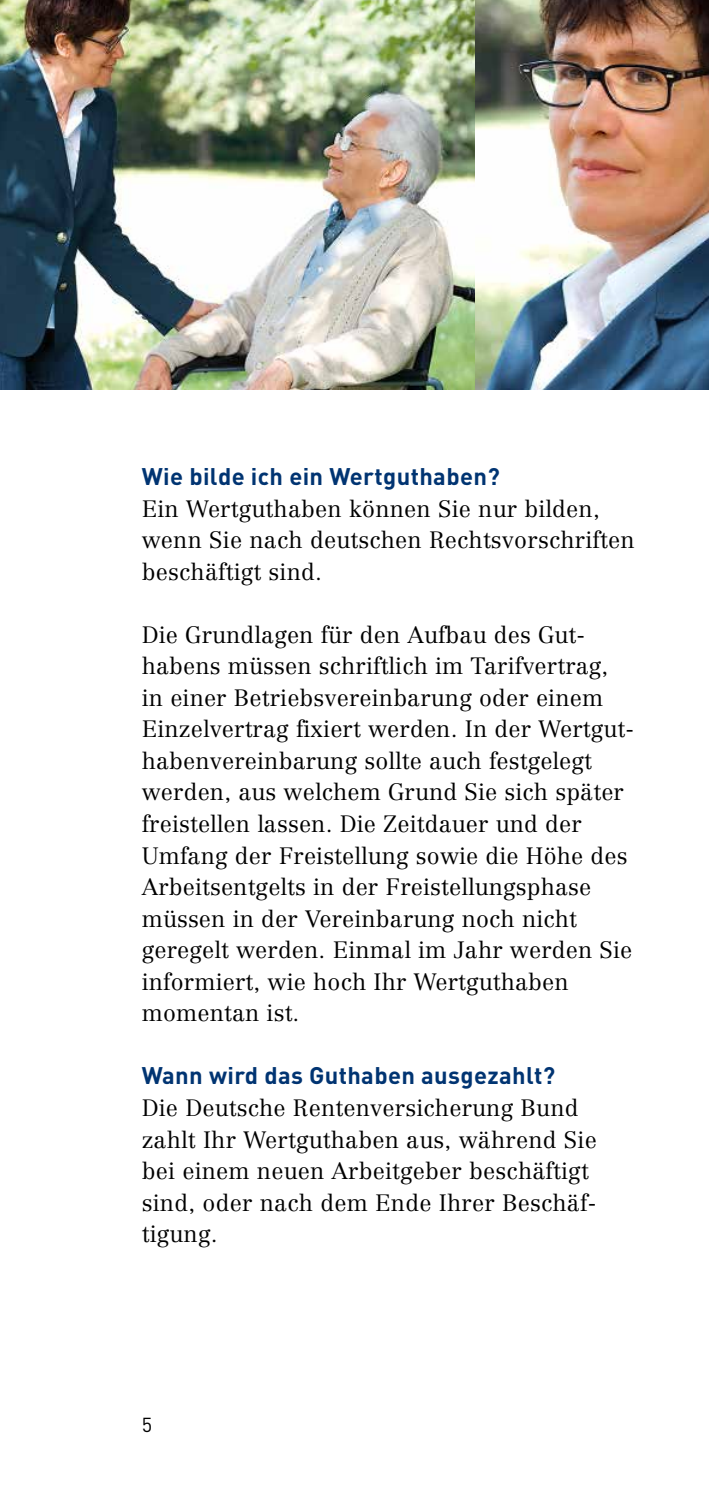
<style>
.page{position:relative;width:709px;height:1489px;background:#fff}
.page>*{position:absolute;margin:0;border:0;box-sizing:border-box;transform-origin:0 0}
.t1{font:700 23.75px "DIN";letter-spacing:.015em;color:#003472}
.t2{font:300 23.25px/31.5px "Centennial";letter-spacing:.01em;color:#000}
.t3{font:20px "DIN";color:#000}
</style>
<div class="page">
<img style="left:0;top:0;width:709px;height:390px">
<h3 class="t1" style="left:142px;top:461px;width:359px">Wie bilde ich ein Wertguthaben?</h3>
<p class="t2" style="left:142px;top:492px;width:494px">Ein Wertguthaben können Sie nur bilden, wenn Sie nach deutschen Rechtsvorschriften beschäftigt sind.</p>
<p class="t2" style="left:142px;top:618px;width:493px">Die Grundlagen für den Aufbau des Gut&shy;habens müssen schriftlich im Tarifvertrag, in einer Betriebsvereinbarung oder einem Einzelvertrag fixiert werden. In der Wertgut&shy;habenvereinbarung sollte auch festgelegt werden, aus welchem Grund Sie sich später freistellen lassen. Die Zeitdauer und der Umfang der Freistellung sowie die Höhe des Arbeitsentgelts in der Freistellungsphase müssen in der Vereinbarung noch nicht geregelt werden. Einmal im Jahr werden Sie informiert, wie hoch Ihr Wertguthaben momentan ist.</p>
<h3 class="t1" style="left:142px;top:1060px;width:415px">Wann wird das Guthaben ausgezahlt?</h3>
<p class="t2" style="left:142px;top:1091px;width:456px">Die Deutsche Rentenversicherung Bund zahlt Ihr Wertguthaben aus, während Sie bei einem neuen Arbeitgeber beschäftigt sind, oder nach dem Ende Ihrer Beschäf&shy;tigung.</p>
<p class="t3" style="left:142px;top:1411px;width:12px">5</p>
</div>
